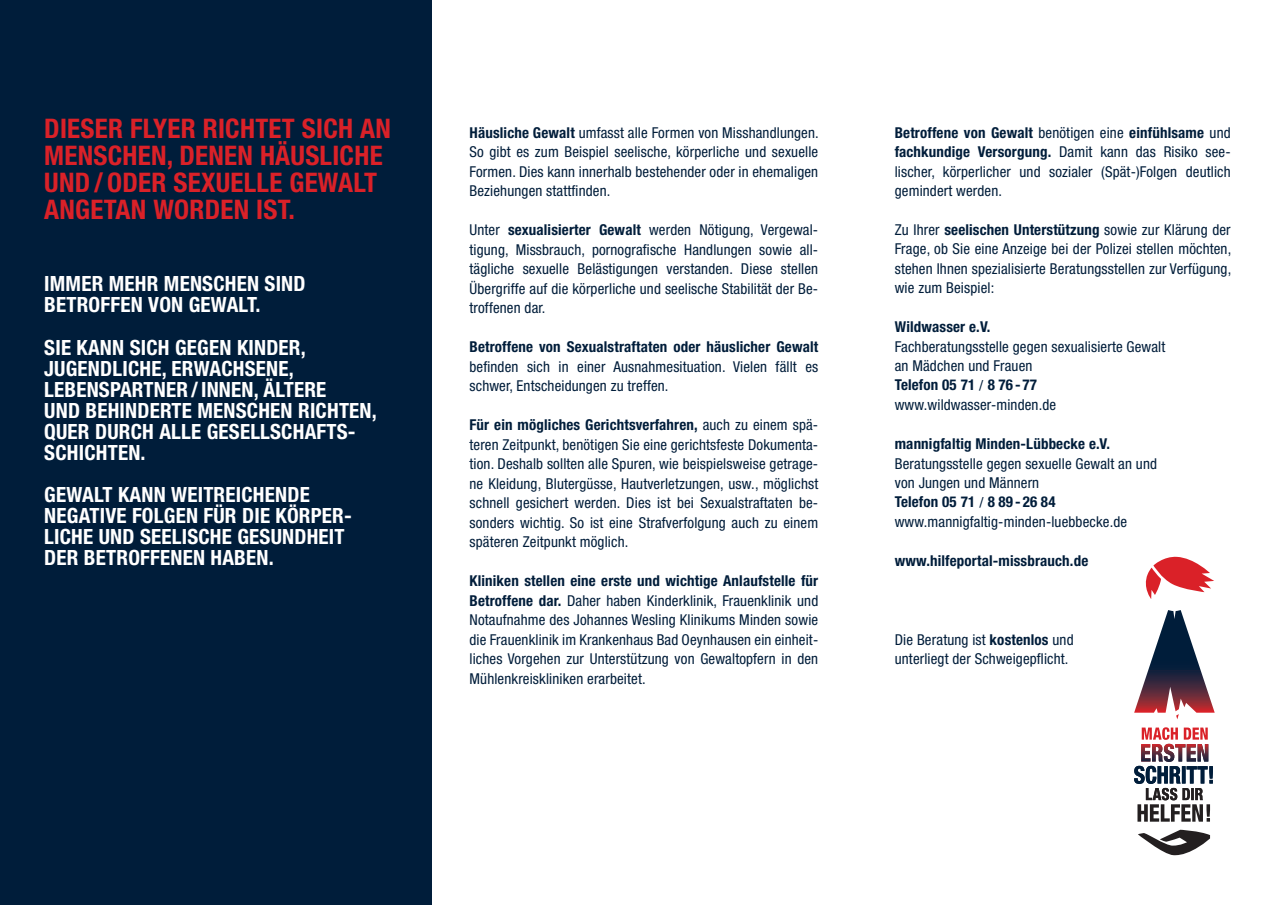
<style>
.page{position:relative;width:1275px;height:905px;background:#fff}
.page>*{position:absolute;margin:0;border:0;box-sizing:border-box;transform-origin:0 0}
.t1{font:700 condensed 27px/27px "Helvetica Neue";letter-spacing:.01em;color:#da2128}
.t2{font:700 condensed 21px/21px "Helvetica Neue";letter-spacing:.01em;color:#fff}
.t3{font:condensed 15px/19.5px "Helvetica Neue";letter-spacing:.01em;color:#001d3a;text-align:justify}
.t4{font:700 condensed 15px "Helvetica Neue";letter-spacing:.01em;color:#001d3a}
.s1{font-weight:700}
.s2{font-family:"Minion Pro";font-weight:700;font-stretch:normal}
</style>
<div class="page">
<div style="left:0;top:0;width:431px;height:905px;background:#001d3a"></div>
<svg style="left:1145px;top:557px;width:69px;height:42px"></svg>
<svg style="left:1138px;top:830px;width:72px;height:25px"></svg>
<svg style="left:1134px;top:610px;width:81px;height:109px"></svg>
<svg style="left:1134px;top:727px;width:79px;height:95px"></svg>
<h1 class="t1" style="left:44px;top:114px;width:348px">DIESER FLYER RICHTET SICH AN<br>MENSCHEN, DENEN HÄUSLICHE<br>UND / ODER SEXUELLE GEWALT<br>ANGETAN WORDEN IST.</h1>
<h2 class="t2" style="left:44px;top:273px;width:263px">IMMER MEHR MENSCHEN SIND<br>BETROFFEN VON GEWALT.</h2>
<h2 class="t2" style="left:44px;top:336px;width:334px">SIE KANN SICH GEGEN KINDER,<br>JUGENDLICHE, ERWACHSENE,<br>LEBENSPARTNER /INNEN, ÄLTERE<br>UND BEHINDERTE MENSCHEN RICHTEN,<br>QUER DURCH ALLE GESELLSCHAFTS-<br>SCHICHTEN.</h2>
<h2 class="t2" style="left:44px;top:484px;width:309px">GEWALT KANN WEITREICHENDE<br>NEGATIVE FOLGEN FÜR DIE KÖRPER-<br>LICHE UND SEELISCHE GESUNDHEIT<br>DER BETROFFENEN HABEN.</h2>
<p class="t3" style="left:469px;top:122px;width:351px"><span class="s1">Häusliche Gewalt</span> umfasst alle Formen von Misshandlungen.<br>So gibt es zum Beispiel seelische, körperliche und sexuelle Formen. Dies kann innerhalb bestehender oder in ehemaligen Beziehungen stattfinden.</p>
<p class="t3" style="left:469px;top:220px;width:350px">Unter <span class="s1">sexualisierter Gewalt</span> werden Nötigung, Vergewal&shy;tigung, Missbrauch, pornografische Handlungen sowie all&shy;tägliche sexuelle Belästigungen verstanden. Diese stellen Übergriffe auf die körperliche und seelische Stabilität der Be&shy;troffenen dar.</p>
<p class="t4" style="left:469px;top:338px;width:350px">Betroffene von Sexualstraftaten oder häuslicher Gewalt</p>
<p class="t3" style="left:469px;top:356px;width:350px">befinden sich in einer Ausnahmesituation. Vielen fällt es schwer, Entscheidungen zu treffen.</p>
<p class="t3" style="left:469px;top:415px;width:350px"><span class="s1">Für ein mögliches Gerichtsverfahren,</span> auch zu einem spä&shy;teren Zeitpunkt, benötigen Sie eine gerichtsfeste Dokumenta&shy;tion. Deshalb sollten alle Spuren, wie beispielsweise getrage&shy;ne Kleidung, Blutergüsse, Hautverletzungen, usw., möglichst schnell gesichert werden. Dies ist bei Sexualstraftaten be&shy;sonders wichtig. So ist eine Strafverfolgung auch zu einem späteren Zeitpunkt möglich.</p>
<p class="t3" style="left:469px;top:571px;width:350px"><span class="s1">Kliniken stellen eine erste und wichtige Anlaufstelle für Betroffene dar.</span> Daher haben Kinderklinik, Frauenklinik und Notaufnahme des Johannes Wesling Klinikums Minden sowie die Frauenklinik im Krankenhaus Bad Oeynhausen ein einheit&shy;liches Vorgehen zur Unterstützung von Gewaltopfern in den Mühlenkreiskliniken erarbeitet.</p>
<p class="t3" style="left:895px;top:122px;width:337px"><span class="s1">Betroffene von Gewalt</span> benötigen eine <span class="s1">einfühlsame</span> und <span class="s1">fachkundige Versorgung.</span> Damit kann das Risiko see&shy;lischer, körperlicher und sozialer (Spät-)Folgen deutlich gemindert werden.</p>
<p class="t3" style="left:895px;top:220px;width:338px">Zu Ihrer <span class="s1">seelischen Unterstützung</span> sowie zur Klärung der Frage, ob Sie eine Anzeige bei der Polizei stellen möchten, stehen Ihnen spezialisierte Beratungsstellen zur Verfügung, wie zum Beispiel:</p>
<p class="t4" style="left:895px;top:318px;width:97px">Wildwasser e.V.</p>
<p class="t3" style="left:895px;top:337px;width:272px;line-height:19px;text-align:left">Fachberatungsstelle gegen sexualisierte Gewalt an Mädchen und Frauen<br><span class="s1">Telefon 05 71</span> <span class="s2">/</span> <span class="s1">8 76 - 77</span></p>
<p class="t3" style="left:895px;top:395px;width:163px">www.wildwasser-minden.de</p>
<p class="t4" style="left:895px;top:435px;width:217px">mannigfaltig Minden-Lübbecke e.V.</p>
<p class="t3" style="left:895px;top:454px;width:264px;line-height:19px;text-align:left">Beratungsstelle gegen sexuelle Gewalt an und von Jungen und Männern<br><span class="s1">Telefon 05 71</span> <span class="s2">/</span> <span class="s1">8 89 - 26 84</span></p>
<p class="t3" style="left:895px;top:512px;width:234px">www.mannigfaltig-minden-luebbecke.de</p>
<p class="t4" style="left:895px;top:552px;width:195px">www.hilfeportal-missbrauch.de</p>
<p class="t3" style="left:895px;top:629px;width:180px">Die Beratung ist <span class="s1">kostenlos</span> und unterliegt der Schweigepflicht.</p>
</div>
